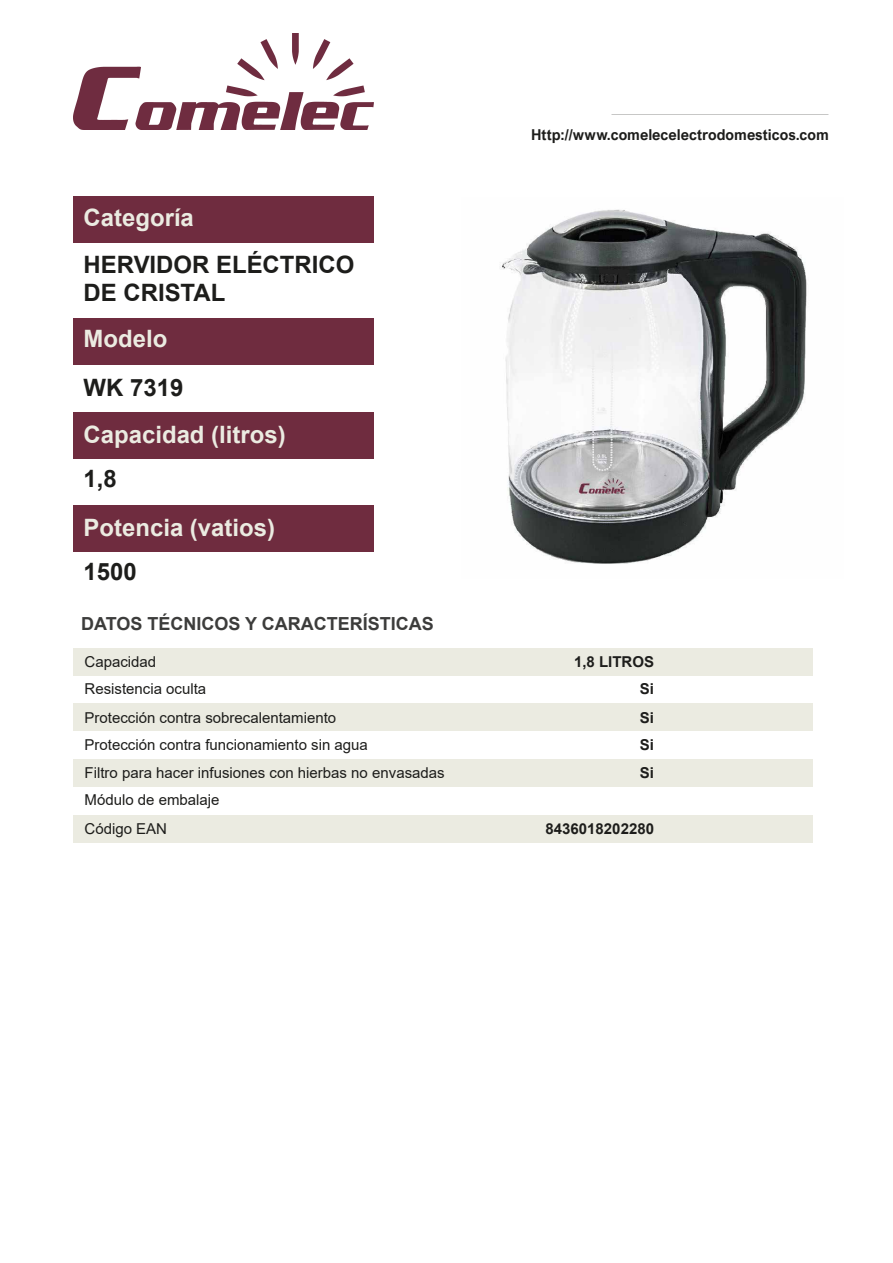
<style>
.page{position:relative;width:893px;height:1263px;background:#fff}
.page>*{position:absolute;margin:0;border:0;box-sizing:border-box;transform-origin:0 0}
.t1{font:700 23.85px "Arial";color:#ebebe1}
.t2{font:700 23.85px/28.7px "Arial";color:#1d1d1b}
.t3{font:700 18px "Arial";color:#3c3c3b}
.t4{font:15px/28.5px "Arial";color:#1d1d1b}
.t5{font:700 15px "Arial Nova";color:#1d1d1b}
.t6{font:700 15px "Arial";color:#1d1d1b}
</style>
<div class="page">
<div style="left:73px;top:648px;width:739px;height:28px;background:#ebebe1"></div>
<div style="left:73px;top:703px;width:739px;height:28px;background:#ebebe1"></div>
<div style="left:73px;top:759px;width:739px;height:28px;background:#ebebe1"></div>
<div style="left:73px;top:815px;width:739px;height:28px;background:#ebebe1"></div>
<div style="left:73px;top:196px;width:300px;height:47px;background:#6f2c3f"></div>
<div style="left:73px;top:318px;width:300px;height:47px;background:#6f2c3f"></div>
<div style="left:73px;top:412px;width:300px;height:47px;background:#6f2c3f"></div>
<div style="left:73px;top:505px;width:300px;height:47px;background:#6f2c3f"></div>
<img style="left:73px;top:34px;width:300px;height:96px">
<img style="left:500px;top:209px;width:307px;height:355px">
<h1 class="t1" style="left:84px;top:201px;width:112px">Categoría</h1>
<h1 class="t2" style="left:84px;top:250px;width:272px">HERVIDOR ELÉCTRICO<br>DE CRISTAL</h1>
<h1 class="t1" style="left:84px;top:322px;width:85px">Modelo</h1>
<h1 class="t2" style="left:84px;top:373px;width:101px">WK 7319</h1>
<h1 class="t1" style="left:84px;top:417px;width:204px">Capacidad (litros)</h1>
<h1 class="t2" style="left:84px;top:465px;width:35px">1,8</h1>
<h1 class="t1" style="left:84px;top:511px;width:193px">Potencia (vatios)</h1>
<h1 class="t2" style="left:84px;top:558px;width:55px">1500</h1>
<p class="t3" style="left:81px;top:610px;width:354px">DATOS TÉCNICOS Y CARACTERÍSTICAS</p>
<p class="t5" style="left:531px;top:126px;width:299px">Http://www.comelecelectrodomesticos.com</p>
<p class="t4" style="left:84px;top:647px;width:73px">Capacidad</p>
<p class="t6" style="left:574px;top:651px;width:82px">1,8 LITROS</p>
<p class="t4" style="left:84px;top:674px;width:123px">Resistencia oculta</p>
<p class="t6" style="left:640px;top:678px;width:16px">Si</p>
<p class="t4" style="left:84px;top:703px;width:253px">Protección contra sobrecalentamiento</p>
<p class="t6" style="left:640px;top:707px;width:16px">Si</p>
<p class="t4" style="left:84px;top:730px;width:285px">Protección contra funcionamiento sin agua</p>
<p class="t6" style="left:640px;top:734px;width:16px">Si</p>
<p class="t4" style="left:84px;top:758px;width:362px">Filtro para hacer infusiones con hierbas no envasadas</p>
<p class="t6" style="left:640px;top:762px;width:16px">Si</p>
<p class="t4" style="left:84px;top:785px;width:137px">Módulo de embalaje<br>Código EAN</p>
<p class="t6" style="left:546px;top:818px;width:110px">8436018202280</p>
</div>
